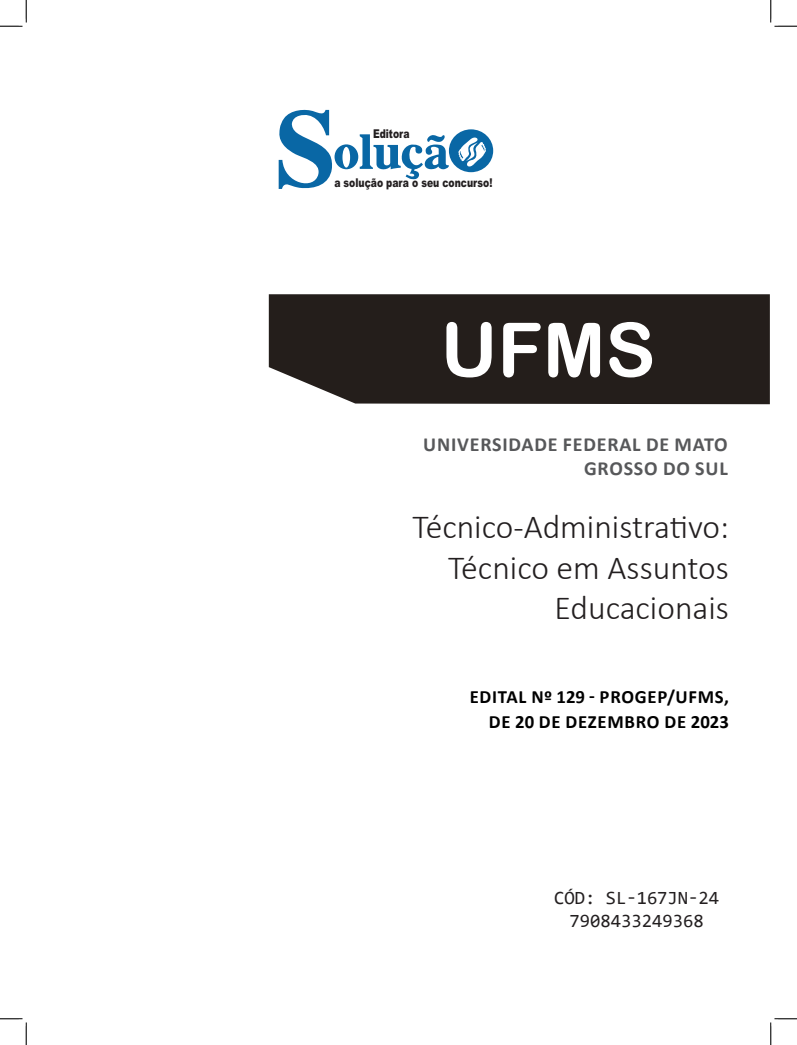
<style>
.page{position:relative;width:797px;height:1045px;background:#fff}
.page>*{position:absolute;margin:0;border:0;box-sizing:border-box;transform-origin:0 0}
.TÍTULO{font:75px "Arial Rounded MT Bold";color:#fff}
.CARGO{font:300 33.75px/40.5px "Calibri";color:#231f20;text-align:right}
.SUBTÍTULO{font:700 20px/24px "Calibri";letter-spacing:.04em;color:#57585a;text-align:right}
.EDITAL{font:700 18.75px "Calibri";letter-spacing:.04em;color:#000}
.SKU_CÓD{font:18.75px "Consolas";color:#231f20}
.t1{font:900 12.12px "Arial";color:#231f20;scale:.76 1}
</style>
<div class="page">
<div style="left:269px;top:294px;width:500px;height:110px;background:#241e1b"></div>
<svg style="left:279px;top:110px;width:214px;height:79px"></svg>
<svg style="left:0;top:0;width:27px;height:27px"></svg>
<svg style="left:0;top:1018px;width:27px;height:27px"></svg>
<svg style="left:770px;top:0;width:27px;height:27px"></svg>
<svg style="left:770px;top:1018px;width:27px;height:27px"></svg>
<p class="t1" style="left:373px;top:125px;width:50px">Editora</p>
<p class="t1" style="left:334px;top:174px;width:210px">a solução para o seu concurso!</p>
<p class="TÍTULO" style="left:440px;top:305px;width:216px">UFMS</p>
<p class="SUBTÍTULO" style="left:423px;top:432px;width:306px">UNIVERSIDADE FEDERAL DE MATO<br>GROSSO DO SUL</p>
<p class="CARGO" style="left:412px;top:506px;width:318px">Técnico-Administrativo:<br>Técnico em Assuntos</p>
<p class="CARGO" style="left:554px;top:587px;width:176px">Educacionais</p>
<p class="EDITAL" style="left:469px;top:683px;width:261px">EDITAL Nº 129 - PROGEP/UFMS,</p>
<p class="EDITAL" style="left:489px;top:708px;width:241px">DE 20 DE DEZEMBRO DE 2023</p>
<p class="SKU_CÓD" style="left:554px;top:885px;width:166px">CÓD: SL-167JN-24</p>
<p class="SKU_CÓD" style="left:569px;top:907px;width:136px">7908433249368</p>
</div>
